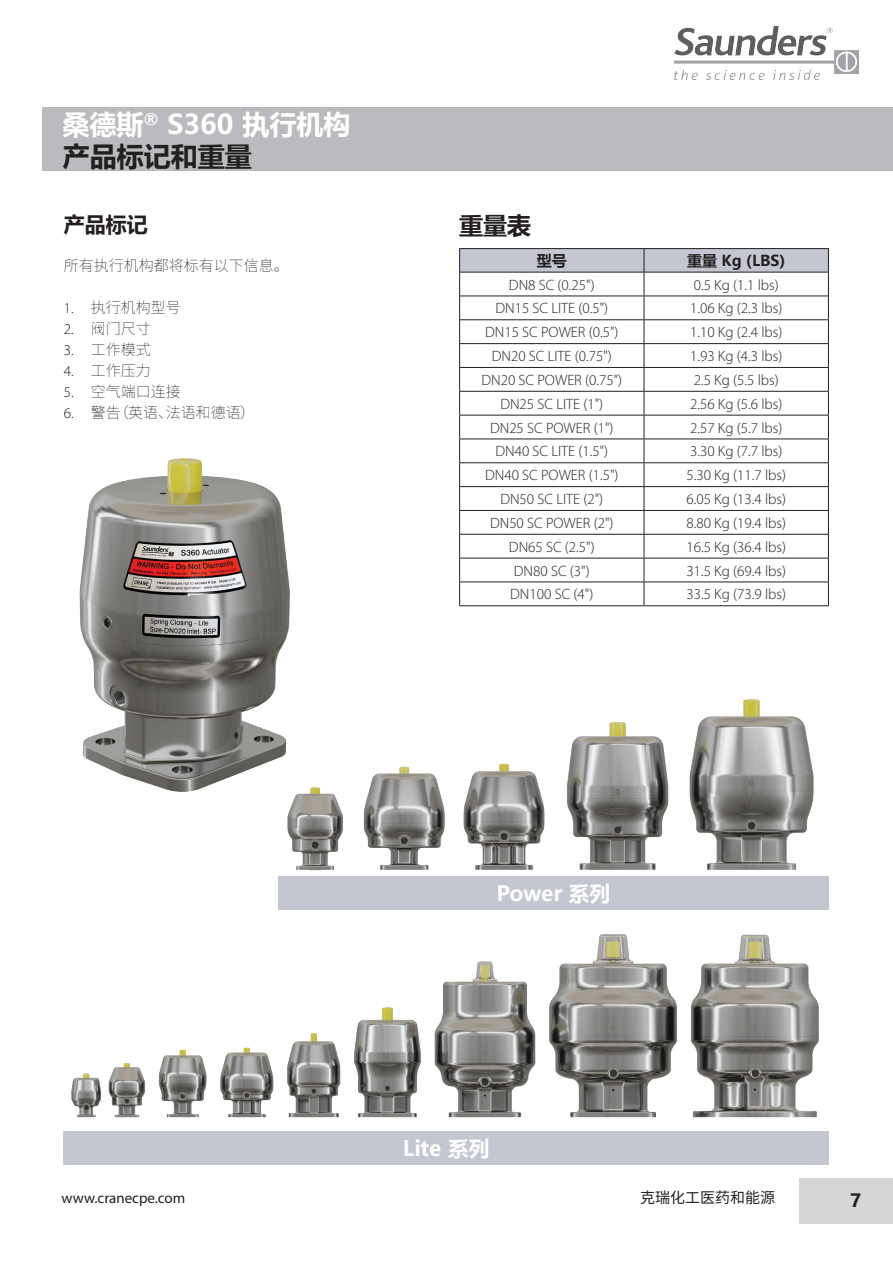
<style>
.page{position:relative;width:893px;height:1263px;background:#fff}
.page>*{position:absolute;margin:0;border:0;box-sizing:border-box;transform-origin:0 0}
.t1{font:700 27px/31.5px "Microsoft Ya Hei UI";color:#fff}
.t2{font:700 24px "Microsoft Ya Hei UI";color:#231f20}
.t3{font:700 21px "Microsoft Ya Hei UI";color:#fff}
.t4{font:700 21px "Microsoft Ya Hei UI";color:#231f20}
.t5{font:700 18px "Microsoft Ya Hei UI";color:#231f20}
.t6{font:300 15px "Myriad Pro";color:#231f20}
.t7{font:200 15px "Source Han Sans CN";color:#231f20}
.t8{font:15px "Myriad Pro";color:#231f20}
.t9{font:700 15px "Microsoft Ya Hei UI";color:#231f20}
.t10{font:15px "Source Han Sans CN";color:#231f20}
.s1{color:#231f20}
.s2{font-family:"Myriad Pro";font-weight:300}
</style>
<div class="page">
<img style="left:675px;top:27px;width:183px;height:52px">
<div style="left:43px;top:107px;width:850px;height:64px;background:#babbbe"></div>
<div style="left:799px;top:1178px;width:94px;height:45px;background:#d5d6d8"></div>
<hr style="left:459px;top:605px;width:185px;height:1px;background:#231f20">
<hr style="left:644px;top:605px;width:185px;height:1px;background:#231f20">
<hr style="left:459px;top:248px;width:185px;height:1px;background:#231f20">
<hr style="left:644px;top:248px;width:185px;height:1px;background:#231f20">
<svg style="left:459px;top:249px;width:370px;height:356px"></svg>
<hr style="left:459px;top:272px;width:185px;height:1px;background:#231f20">
<hr style="left:644px;top:272px;width:185px;height:1px;background:#231f20">
<img style="left:79px;top:458px;width:211px;height:334px">
<div style="left:278px;top:876px;width:551px;height:33px;background:#c4c7cf"></div>
<div style="left:64px;top:1131px;width:765px;height:33px;background:#c4c7cf"></div>
<img style="left:63px;top:934px;width:756px;height:201px">
<img style="left:278px;top:699px;width:536px;height:172px">
<h1 class="t1" style="left:63px;top:108px;width:289px">桑德斯<sup>®</sup> S360 执行机构<span class="s1">产品标记和重量</span></h1>
<h3 class="t4" style="left:64px;top:210px;width:85px">产品标记</h3>
<p class="t7" style="left:64px;top:257px;width:227px">所有执行机构都将标有以下信息。</p>
<p class="t7" style="left:64px;top:299px;width:118px"><span class="s2">1.</span> 执行机构型号</p>
<p class="t7" style="left:64px;top:320px;width:88px"><span class="s2">2.</span> 阀门尺寸</p>
<p class="t7" style="left:64px;top:341px;width:88px"><span class="s2">3.</span> 工作模式</p>
<p class="t7" style="left:64px;top:362px;width:88px"><span class="s2">4.</span> 工作压力</p>
<p class="t7" style="left:64px;top:383px;width:118px"><span class="s2">5.</span> 空气端口连接</p>
<p class="t7" style="left:64px;top:404px;width:193px"><span class="s2">6.</span> 警告（英语、法语和德语）</p>
<h2 class="t2" style="left:459px;top:209px;width:73px">重量表</h2>
<p class="t9" style="left:537px;top:250px;width:31px">型号</p>
<p class="t9" style="left:687px;top:250px;width:100px">重量 Kg (LBS)</p>
<p class="t6" style="left:509px;top:276px;width:87px">DN8 SC (0.25")</p>
<p class="t6" style="left:694px;top:276px;width:86px">0.5 Kg (1.1 lbs)</p>
<p class="t6" style="left:495px;top:300px;width:114px">DN15 SC LITE (0.5")</p>
<p class="t6" style="left:690px;top:300px;width:94px">1.06 Kg (2.3 lbs)</p>
<p class="t6" style="left:485px;top:324px;width:135px">DN15 SC POWER (0.5")</p>
<p class="t6" style="left:690px;top:324px;width:94px">1.10 Kg (2.4 lbs)</p>
<p class="t6" style="left:492px;top:348px;width:122px">DN20 SC LITE (0.75")</p>
<p class="t6" style="left:690px;top:348px;width:94px">1.93 Kg (4.3 lbs)</p>
<p class="t6" style="left:481px;top:372px;width:142px">DN20 SC POWER (0.75")</p>
<p class="t6" style="left:694px;top:372px;width:86px">2.5 Kg (5.5 lbs)</p>
<p class="t6" style="left:500px;top:395px;width:104px">DN25 SC LITE (1")</p>
<p class="t6" style="left:690px;top:395px;width:94px">2.56 Kg (5.6 lbs)</p>
<p class="t6" style="left:490px;top:419px;width:125px">DN25 SC POWER (1")</p>
<p class="t6" style="left:690px;top:419px;width:94px">2.57 Kg (5.7 lbs)</p>
<p class="t6" style="left:495px;top:443px;width:114px">DN40 SC LITE (1.5")</p>
<p class="t6" style="left:690px;top:443px;width:94px">3.30 Kg (7.7 lbs)</p>
<p class="t6" style="left:485px;top:467px;width:135px">DN40 SC POWER (1.5")</p>
<p class="t6" style="left:686px;top:467px;width:101px">5.30 Kg (11.7 lbs)</p>
<p class="t6" style="left:500px;top:491px;width:104px">DN50 SC LITE (2")</p>
<p class="t6" style="left:686px;top:491px;width:101px">6.05 Kg (13.4 lbs)</p>
<p class="t6" style="left:490px;top:515px;width:125px">DN50 SC POWER (2")</p>
<p class="t6" style="left:686px;top:515px;width:101px">8.80 Kg (19.4 lbs)</p>
<p class="t6" style="left:509px;top:538px;width:87px">DN65 SC (2.5")</p>
<p class="t6" style="left:686px;top:538px;width:101px">16.5 Kg (36.4 lbs)</p>
<p class="t6" style="left:514px;top:562px;width:77px">DN80 SC (3")</p>
<p class="t6" style="left:686px;top:562px;width:101px">31.5 Kg (69.4 lbs)</p>
<p class="t6" style="left:510px;top:586px;width:85px">DN100 SC (4")</p>
<p class="t6" style="left:686px;top:586px;width:101px">33.5 Kg (73.9 lbs)</p>
<h3 class="t3" style="left:497px;top:879px;width:116px">Power 系列</h3>
<h3 class="t3" style="left:403px;top:1134px;width:88px">Lite 系列</h3>
<p class="t8" style="left:62px;top:1189px;width:125px">www.cranecpe.com</p>
<p class="t10" style="left:640px;top:1189px;width:137px">克瑞化工医药和能源</p>
<p class="t5" style="left:850px;top:1188px;width:13px">7</p>
</div>
